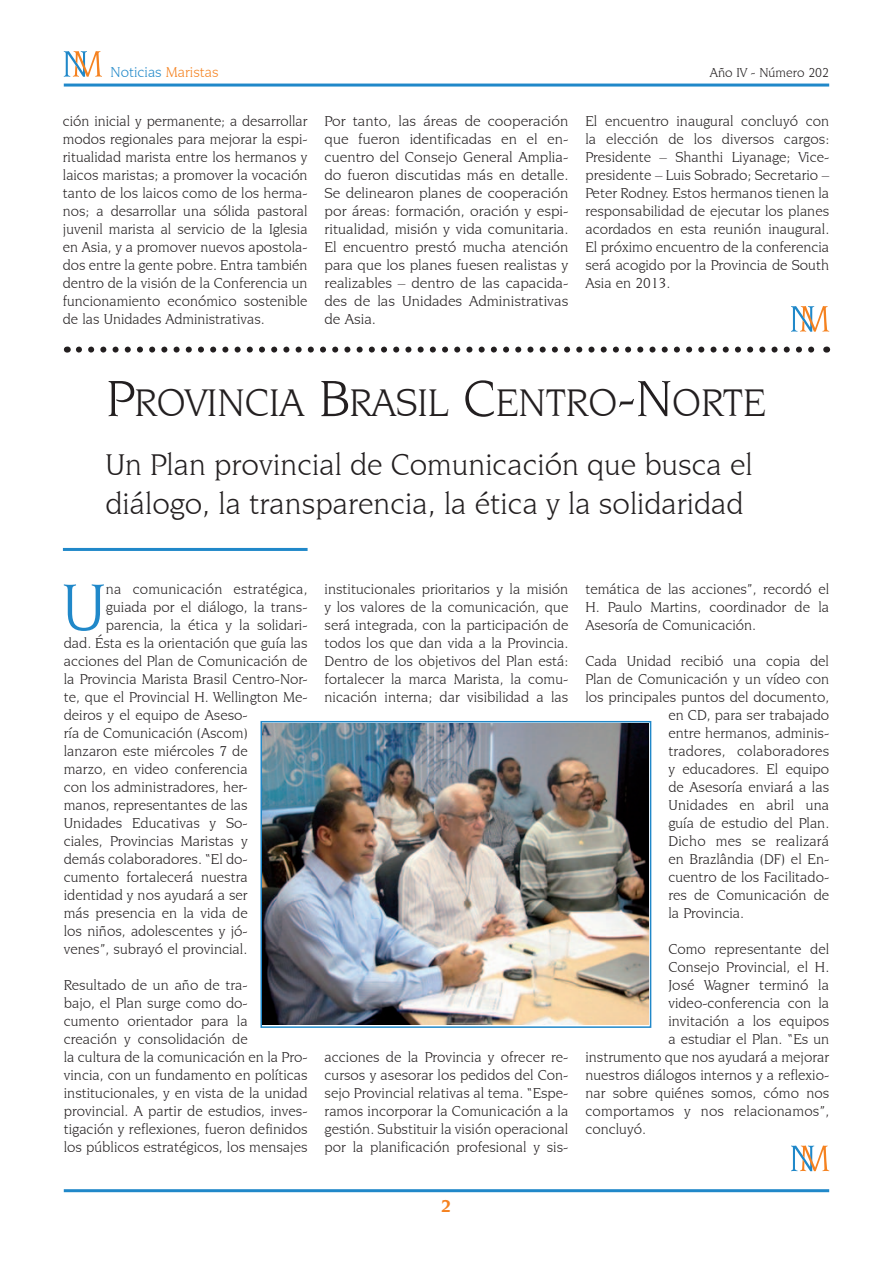
<style>
.page{position:relative;width:893px;height:1263px;background:#fff}
.page>*{position:absolute;margin:0;border:0;box-sizing:border-box;transform-origin:0 0}
.t1{font:70.2px "Novarese IT Cby BT";color:#2088c9}
.t2{font:40.5px "Novarese IT Cby BT";color:#231f20}
.t3{font:31.5px/39.8px "Novarese IT Cby BT";color:#231f20}
.t4{font:700 18px "Novarese IT Cby BT";color:#f58220}
.t5{font:15px/18px "Novarese IT Cby BT";color:#231f20;text-align:justify}
.t6{font:15px "Novarese IT Cby BT";color:#2088c9}
.t7{font:13.5px "Novarese IT Cby BT";color:#231f20}
.s1{color:#f58220}
.s2{font-size:54px}
</style>
<div class="page">
<hr style="left:64px;top:84px;width:765px;height:3px;background:#2088c9">
<hr style="left:64px;top:1189px;width:765px;height:3px;background:#2088c9">
<svg style="left:64px;top:51px;width:38px;height:26px"></svg>
<hr style="left:63px;top:548px;width:245px;height:3px;background:#2088c9">
<svg style="left:79px;top:347px;width:736px;height:6px"></svg>
<svg style="left:791px;top:1145px;width:38px;height:26px"></svg>
<img style="left:263px;top:724px;width:385px;height:301px">
<div style="left:260px;top:721px;width:391px;height:307px;border:2px solid #2088c9"></div>
<svg style="left:791px;top:306px;width:38px;height:26px"></svg>
<p class="t6" style="left:111px;top:63px;width:110px">Noticias <span class="s1">Maristas</span></p>
<p class="t7" style="left:710px;top:64px;width:121px">Año IV - Número 202</p>
<p class="t5" style="left:63px;top:112px;width:246px">ción inicial y permanente; a desarrollar modos regionales para mejorar la espi&shy;ritualidad marista entre los hermanos y laicos maristas; a promover la vocación tanto de los laicos como de los herma&shy;nos; a desarrollar una sólida pastoral juvenil marista al servicio de la Iglesia en Asia, y a promover nuevos apostola&shy;dos entre la gente pobre. Entra también dentro de la visión de la Conferencia un funcionamiento económico sostenible de las Unidades Administrativas.</p>
<p class="t5" style="left:325px;top:112px;width:245px">Por tanto, las áreas de cooperación que fueron identificadas en el en&shy;cuentro del Consejo General Amplia&shy;do fueron discutidas más en detalle.<br>Se delinearon planes de cooperación por áreas: formación, oración y espi&shy;ritualidad, misión y vida comunitaria.<br>El encuentro prestó mucha atención para que los planes fuesen realistas y realizables – dentro de las capacida&shy;des de las Unidades Administrativas de Asia.</p>
<p class="t5" style="left:585px;top:112px;width:245px">El encuentro inaugural concluyó con la elección de los diversos cargos:<br>Presidente – Shanthi Liyanage; Vice&shy;presidente – Luis Sobrado; Secretario – Peter Rodney. Estos hermanos tienen la responsabilidad de ejecutar los planes acordados en esta reunión inaugural.<br>El próximo encuentro de la conferencia será acogido por la Provincia de South Asia en 2013.</p>
<h2 class="t2" style="left:106px;top:379px;width:661px"><span class="s2">P</span>ROVINCIA <span class="s2">B</span>RASIL <span class="s2">C</span>ENTRO<span class="s2">-N</span>ORTE</h2>
<h3 class="t3" style="left:105px;top:444px;width:649px">Un Plan provincial de Comunicación que busca el diálogo, la transparencia, la ética y la solidaridad</h3>
<h1 class="t1" style="left:62px;top:565px;width:46px">U</h1>
<p class="t5" style="left:106px;top:580px;width:203px">na comunicación estratégica,</p>
<p class="t5" style="left:106px;top:598px;width:203px">guiada por el diálogo, la trans-</p>
<p class="t5" style="left:106px;top:616px;width:203px">parencia, la ética y la solidari-</p>
<p class="t5" style="left:64px;top:634px;width:245px">dad. Ésta es la orientación que guía las</p>
<p class="t5" style="left:64px;top:652px;width:245px">acciones del Plan de Comunicación de</p>
<p class="t5" style="left:64px;top:670px;width:245px">la Provincia Marista Brasil Centro-Nor-</p>
<p class="t5" style="left:64px;top:688px;width:245px">te, que el Provincial H. Wellington Me-</p>
<p class="t5" style="left:64px;top:706px;width:185px">deiros y el equipo de Aseso-</p>
<p class="t5" style="left:64px;top:724px;width:185px">ría de Comunicación (Ascom)</p>
<p class="t5" style="left:64px;top:742px;width:185px">lanzaron este miércoles 7 de</p>
<p class="t5" style="left:64px;top:760px;width:185px">marzo, en video conferencia</p>
<p class="t5" style="left:64px;top:778px;width:185px">con los administradores, her-</p>
<p class="t5" style="left:64px;top:796px;width:185px">manos, representantes de las</p>
<p class="t5" style="left:64px;top:814px;width:185px">Unidades Educativas y So-</p>
<p class="t5" style="left:64px;top:832px;width:185px">ciales, Provincias Maristas y</p>
<p class="t5" style="left:64px;top:850px;width:185px">demás colaboradores. “El do-</p>
<p class="t5" style="left:64px;top:868px;width:185px">cumento fortalecerá nuestra</p>
<p class="t5" style="left:64px;top:886px;width:185px">identidad y nos ayudará a ser</p>
<p class="t5" style="left:64px;top:904px;width:185px">más presencia en la vida de</p>
<p class="t5" style="left:64px;top:922px;width:185px">los niños, adolescentes y jó-</p>
<p class="t5" style="left:64px;top:940px;width:185px">venes”, subrayó el provincial.</p>
<p class="t5" style="left:64px;top:976px;width:245px;text-align:left">Resultado de un año de tra-<br>bajo, el Plan surge como do-<br>cumento orientador para la<br>creación y consolidación de<br>la cultura de la comunicación en la Pro&shy;vincia, con un fundamento en políticas institucionales, y en vista de la unidad provincial. A partir de estudios, inves&shy;tigación y reflexiones, fueron definidos los públicos estratégicos, los mensajes</p>
<p class="t5" style="left:325px;top:580px;width:245px">institucionales prioritarios y la misión y los valores de la comunicación, que será integrada, con la participación de todos los que dan vida a la Provincia.<br>Dentro de los objetivos del Plan está: fortalecer la marca Marista, la comu&shy;nicación interna; dar visibilidad a las</p>
<p class="t5" style="left:325px;top:1048px;width:245px">acciones de la Provincia y ofrecer re&shy;cursos y asesorar los pedidos del Con&shy;sejo Provincial relativas al tema. “Espe&shy;ramos incorporar la Comunicación a la gestión. Substituir la visión operacional por la planificación profesional y sis-</p>
<p class="t5" style="left:585px;top:580px;width:245px">temática de las acciones”, recordó el H. Paulo Martins, coordinador de la Asesoría de Comunicación.</p>
<p class="t5" style="left:585px;top:652px;width:245px">Cada Unidad recibió una copia del</p>
<p class="t5" style="left:585px;top:670px;width:245px">Plan de Comunicación y un vídeo con</p>
<p class="t5" style="left:585px;top:688px;width:245px">los principales puntos del documento,</p>
<p class="t5" style="left:668px;top:706px;width:162px">en CD, para ser trabajado</p>
<p class="t5" style="left:668px;top:724px;width:162px">entre hermanos, adminis-</p>
<p class="t5" style="left:668px;top:742px;width:162px">tradores, colaboradores</p>
<p class="t5" style="left:668px;top:760px;width:162px">y educadores. El equipo</p>
<p class="t5" style="left:668px;top:778px;width:162px">de Asesoría enviará a las</p>
<p class="t5" style="left:668px;top:796px;width:162px">Unidades en abril una</p>
<p class="t5" style="left:668px;top:814px;width:162px">guía de estudio del Plan.</p>
<p class="t5" style="left:668px;top:832px;width:162px">Dicho mes se realizará</p>
<p class="t5" style="left:668px;top:850px;width:162px">en Brazlândia (DF) el En-</p>
<p class="t5" style="left:668px;top:868px;width:162px">cuentro de los Facilitado-</p>
<p class="t5" style="left:668px;top:886px;width:162px">res de Comunicación de</p>
<p class="t5" style="left:668px;top:904px;width:77px">la Provincia.</p>
<p class="t5" style="left:668px;top:940px;width:162px">Como representante del</p>
<p class="t5" style="left:668px;top:958px;width:162px">Consejo Provincial, el H.</p>
<p class="t5" style="left:668px;top:976px;width:162px">José Wagner terminó la</p>
<p class="t5" style="left:668px;top:994px;width:162px">video-conferencia con la</p>
<p class="t5" style="left:668px;top:1012px;width:162px">invitación a los equipos</p>
<p class="t5" style="left:668px;top:1030px;width:162px">a estudiar el Plan. “Es un</p>
<p class="t5" style="left:585px;top:1048px;width:245px">instrumento que nos ayudará a mejorar</p>
<p class="t5" style="left:585px;top:1066px;width:245px">nuestros diálogos internos y a reflexio-</p>
<p class="t5" style="left:585px;top:1084px;width:245px">nar sobre quiénes somos, cómo nos</p>
<p class="t5" style="left:585px;top:1102px;width:245px">comportamos y nos relacionamos”,</p>
<p class="t5" style="left:585px;top:1120px;width:62px">concluyó.</p>
<p class="t4" style="left:441px;top:1195px;width:12px">2</p>
</div>
